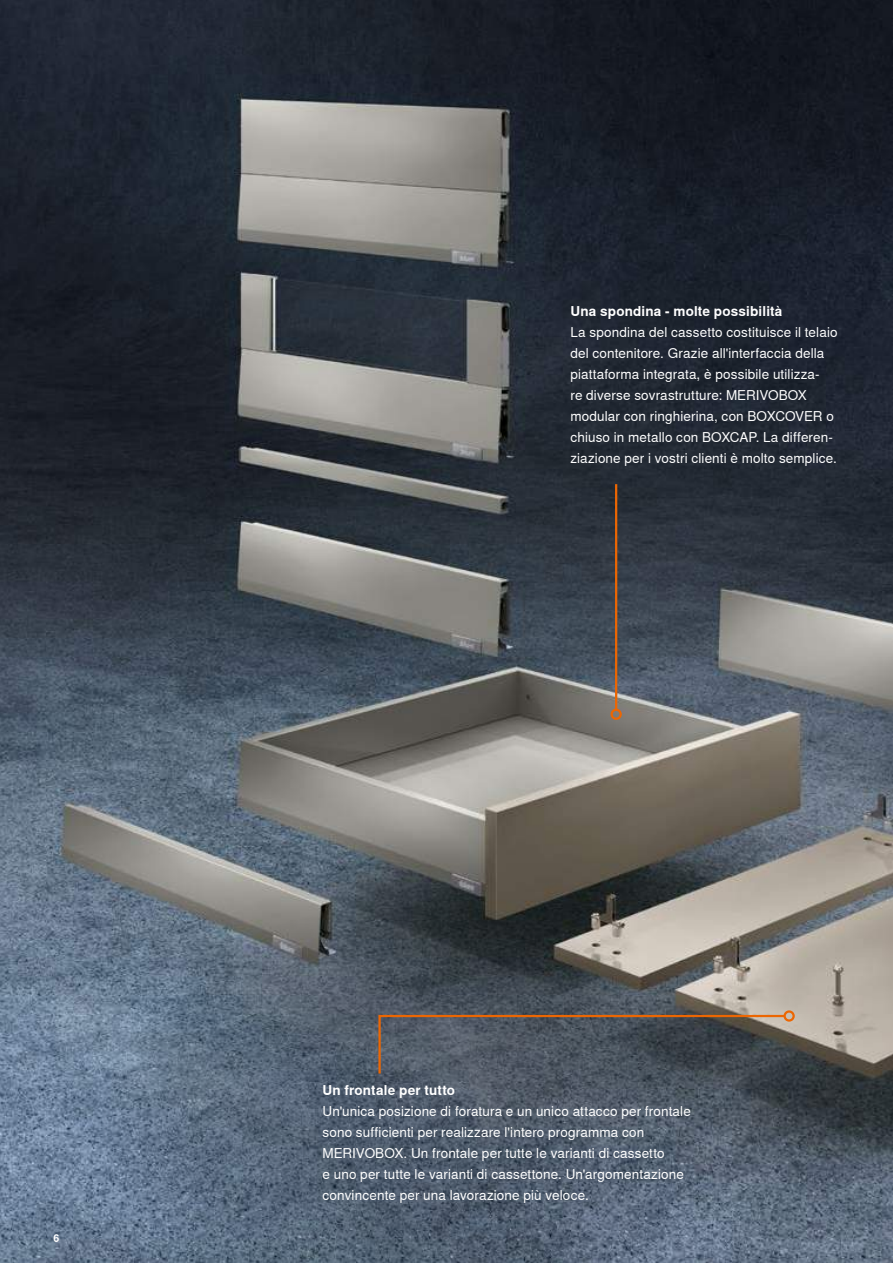
<style>
.page{position:relative;width:893px;height:1263px;background:#fff}
.page>*{position:absolute;margin:0;border:0;box-sizing:border-box;transform-origin:0 0}
.t1{font:13.5px/21px "Nimbus Sans Global";letter-spacing:.01em;color:#fff}
.t2{font:700 13.5px "Nimbus Sans Global";letter-spacing:.01em;color:#fff}
.t3{font:700 10.5px "Nimbus Sans Global";color:#fff}
</style>
<div class="page">
<img style="left:0;top:0;width:893px;height:1263px">
<svg style="left:100px;top:902px;width:625px;height:361px;background:#596573"></svg>
<hr style="left:615px;top:484px;width:2px;height:226px;background:#ec6602">
<div style="left:610px;top:709px;width:12px;height:11px;border:2px solid #ec6602;border-radius:50%"></div>
<svg style="left:377px;top:1014px;width:410px;height:62px;background:#515358"></svg>
<div style="left:783px;top:1010px;width:12px;height:12px;border:2px solid #ec6602;border-radius:50%"></div>
<p class="t3" style="left:54px;top:1232px;width:7px">6</p>
<p class="t2" style="left:570px;top:304px;width:214px">Una spondina - molte possibilità</p>
<p class="t1" style="left:570px;top:322px;width:269px">La spondina del cassetto costituisce il telaio del contenitore. Grazie all'interfaccia della piattaforma integrata, è possibile utilizza-<br>re diverse sovrastrutture: MERIVOBOX modular con ringhierina, con BOXCOVER o chiuso in metallo con BOXCAP. La differen&shy;ziazione per i vostri clienti è molto semplice.</p>
<p class="t2" style="left:323px;top:1082px;width:134px">Un frontale per tutto</p>
<p class="t1" style="left:323px;top:1100px;width:370px">Un'unica posizione di foratura e un unico attacco per frontale sono sufficienti per realizzare l'intero programma con MERIVOBOX. Un frontale per tutte le varianti di cassetto<br>e uno per tutte le varianti di cassettone. Un'argomentazione convincente per una lavorazione più veloce.</p>
</div>
